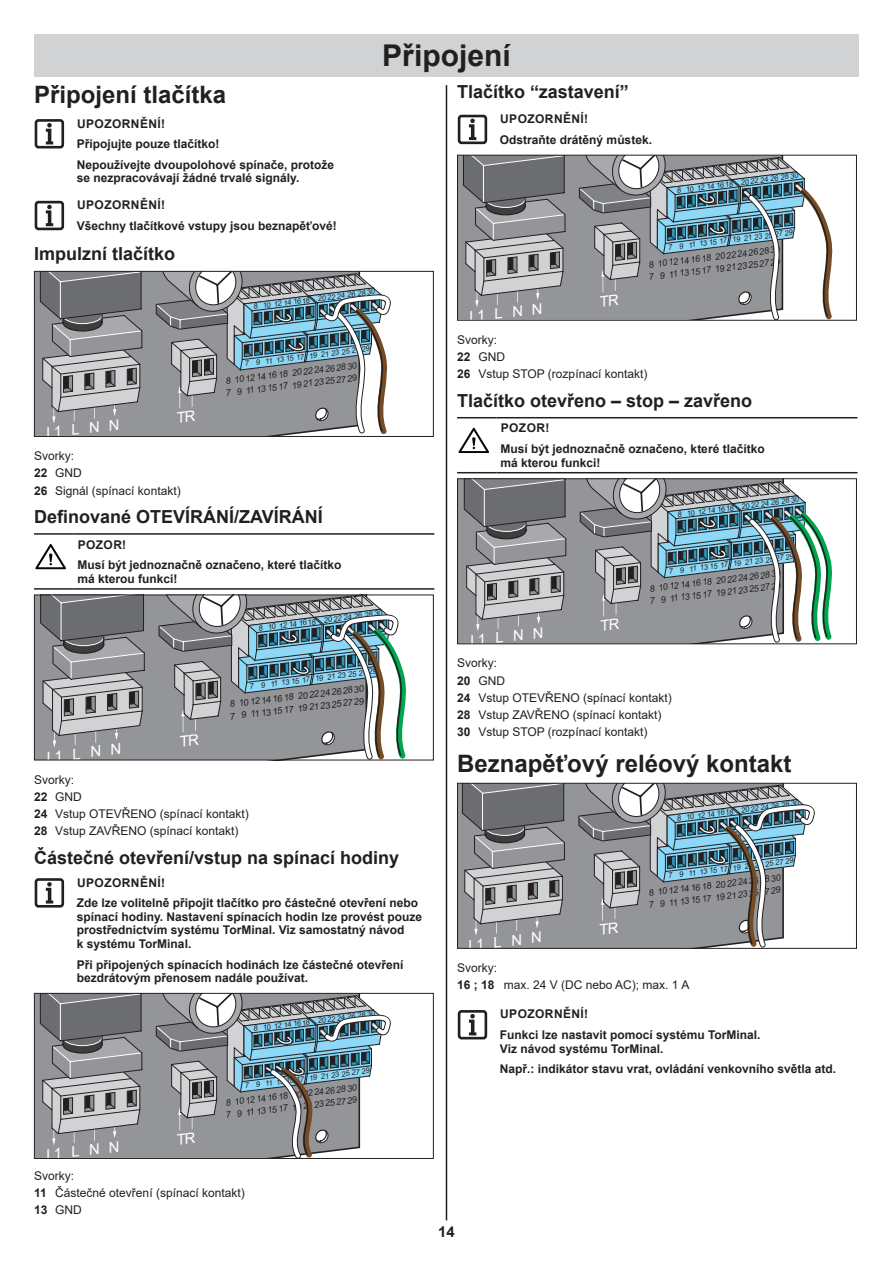
<style>
.page{position:relative;width:893px;height:1263px;background:#fff}
.page>*{position:absolute;margin:0;border:0;box-sizing:border-box;transform-origin:0 0}
.t1{font:700 30px "Arial";color:#231f20}
.t2{font:700 24px "Arial";color:#231f20}
.t3{font:700 18px "Arial";color:#231f20}
.t4{font:15.15px "Arial";color:#fff}
.t5{font:700 15px "Arial";color:#231f20}
.t6{font:14.85px "Arial";color:#fff}
.t7{font:700 12px/20.7px "Arial";color:#231f20}
.t8{font:12px/17.2px "Arial";color:#231f20}
.t9{font:9.15px/12.6px "Arial";color:#231f20}
.t10{font:9px/12.5px "Arial";color:#231f20}
.t11{font:7.65px "Arial";color:#231f20}
.t12{font:7.5px "Arial";color:#231f20}
.s1{font-weight:700}
</style>
<div class="page">
<div style="left:34px;top:34px;width:825px;height:43px;background:#d1d2d4"></div>
<hr style="left:446px;top:85px;width:1px;height:1135px;background:#231f20">
<div style="left:36px;top:273px;width:119px;height:162px;background:#939598"></div>
<svg style="left:39px;top:273px;width:104px;height:150px;background:#8f9093"></svg>
<div style="left:34px;top:271px;width:400px;height:166px;border:1px solid #231f20"></div>
<hr style="left:73px;top:533px;width:361px;height:2px;background:#231f20">
<hr style="left:34px;top:533px;width:39px;height:2px;background:#231f20">
<hr style="left:34px;top:588px;width:39px;height:2px;background:#231f20">
<hr style="left:73px;top:588px;width:361px;height:2px;background:#231f20">
<div style="left:36px;top:596px;width:122px;height:162px;background:#939598"></div>
<svg style="left:40px;top:596px;width:106px;height:152px;background:#8f9093"></svg>
<div style="left:34px;top:594px;width:400px;height:166px;border:1px solid #231f20"></div>
<div style="left:36px;top:995px;width:119px;height:162px;background:#939598"></div>
<svg style="left:39px;top:995px;width:104px;height:150px;background:#8f9093"></svg>
<div style="left:34px;top:993px;width:400px;height:166px;border:1px solid #231f20"></div>
<div style="left:35px;top:119px;width:29px;height:29px;border:3px solid #231f20;border-radius:3px"></div>
<svg style="left:46px;top:123px;width:7px;height:21px"></svg>
<div style="left:35px;top:201px;width:29px;height:29px;border:3px solid #231f20;border-radius:3px"></div>
<svg style="left:46px;top:205px;width:7px;height:21px"></svg>
<svg style="left:35px;top:544px;width:31px;height:25px"></svg>
<div style="left:35px;top:878px;width:29px;height:29px;border:3px solid #231f20;border-radius:3px"></div>
<svg style="left:46px;top:882px;width:7px;height:21px"></svg>
<div style="left:459px;top:157px;width:119px;height:162px;background:#939598"></div>
<svg style="left:463px;top:157px;width:103px;height:150px;background:#8f9093"></svg>
<div style="left:457px;top:155px;width:400px;height:166px;border:1px solid #231f20"></div>
<hr style="left:496px;top:417px;width:361px;height:1px;background:#231f20">
<hr style="left:457px;top:417px;width:39px;height:1px;background:#231f20">
<hr style="left:457px;top:472px;width:39px;height:1px;background:#231f20">
<hr style="left:496px;top:472px;width:361px;height:1px;background:#231f20">
<div style="left:459px;top:480px;width:120px;height:162px;background:#939598"></div>
<svg style="left:463px;top:480px;width:104px;height:151px;background:#8f9093"></svg>
<div style="left:457px;top:478px;width:400px;height:166px;border:1px solid #231f20"></div>
<div style="left:459px;top:785px;width:119px;height:162px;background:#939598"></div>
<svg style="left:461px;top:785px;width:105px;height:151px;background:#909193"></svg>
<div style="left:457px;top:783px;width:400px;height:166px;border:1px solid #231f20"></div>
<div style="left:458px;top:115px;width:29px;height:29px;border:3px solid #231f20;border-radius:3px"></div>
<svg style="left:469px;top:119px;width:7px;height:21px"></svg>
<svg style="left:458px;top:428px;width:31px;height:25px"></svg>
<div style="left:458px;top:1010px;width:29px;height:29px;border:3px solid #231f20;border-radius:3px"></div>
<svg style="left:469px;top:1014px;width:7px;height:21px"></svg>
<svg style="left:155px;top:271px;width:241px;height:165px;background:#959fa5"></svg>
<svg style="left:158px;top:595px;width:257px;height:165px"></svg>
<svg style="left:155px;top:993px;width:236px;height:165px;background:#949fa5"></svg>
<svg style="left:578px;top:155px;width:263px;height:165px"></svg>
<svg style="left:579px;top:479px;width:262px;height:165px"></svg>
<svg style="left:578px;top:783px;width:237px;height:165px;background:#96a0a6"></svg>
<h2 class="t2" style="left:34px;top:77px;width:194px">Připojení tlačítka</h2>
<p class="t7" style="left:77px;top:113px;width:259px">UPOZORNĚNÍ!<br>Připojujte pouze tlačítko!<br>Nepoužívejte dvoupolohové spínače, protože</p>
<p class="t7" style="left:77px;top:168px;width:224px">se nezpracovávají žádné trvalé signály.</p>
<p class="t7" style="left:77px;top:195px;width:261px">UPOZORNĚNÍ!<br>Všechny tlačítkové vstupy jsou beznapěťové!</p>
<h3 class="t3" style="left:34px;top:241px;width:143px">Impulzní tlačítko</h3>
<p class="t12" style="left:253px;top:302px;width:58px;rotate:-7deg">8 10 12 14 1618</p>
<p class="t12" style="left:317px;top:293px;width:59px;rotate:-7deg">20 22 24 26 28 30</p>
<p class="t6" style="left:45px;top:423px;width:75px;rotate:-7deg">L1LNN</p>
<p class="t12" style="left:308px;top:351px;width:62px;rotate:-7deg">19 21 23 25 27 29</p>
<p class="t12" style="left:244px;top:359px;width:61px;rotate:-7deg">7 9 11 131517</p>
<p class="t10" style="left:291px;top:367px;width:67px;rotate:-7deg">20 22 24 26 28 30</p>
<p class="t10" style="left:223px;top:375px;width:134px;rotate:-7deg">8 1012141618<br>7 9 11 13 15 17 19 21 23 25 27 29</p>
<p class="t8" style="left:34px;top:447px;width:148px">Svorky:<br><span class="s1">22</span> GND<br><span class="s1">26</span> Signál (spínací kontakt)</p>
<h3 class="t3" style="left:34px;top:504px;width:290px">Definované OTEVÍRÁNÍ/ZAVÍRÁNÍ</h3>
<p class="t7" style="left:77px;top:534px;width:266px">POZOR!<br>Musí být jednoznačně označeno, které tlačítko</p>
<p class="t7" style="left:77px;top:568px;width:102px">má kterou funkci!</p>
<h1 class="t1" style="left:382px;top:35px;width:130px">Připojení</h1>
<h3 class="t3" style="left:457px;top:79px;width:173px">Tlačítko “zastavení”</h3>
<p class="t7" style="left:500px;top:109px;width:154px">UPOZORNĚNÍ!<br>Odstraňte drátěný můstek.</p>
<p class="t12" style="left:676px;top:185px;width:58px;rotate:-7deg">8 10 12 14 1618</p>
<p class="t12" style="left:740px;top:177px;width:59px;rotate:-7deg">20 22 24 26 28 30</p>
<p class="t6" style="left:468px;top:307px;width:75px;rotate:-7deg">L1LNN</p>
<p class="t12" style="left:732px;top:235px;width:62px;rotate:-7deg">19 21 23 25 27 29</p>
<p class="t12" style="left:667px;top:242px;width:61px;rotate:-7deg">7 9 11 131517</p>
<p class="t10" style="left:714px;top:251px;width:67px;rotate:-7deg">20 22 24 26 28 30</p>
<p class="t10" style="left:647px;top:259px;width:134px;rotate:-7deg">8 1012141618<br>7 9 11 13 15 17 19 21 23 25 27 29</p>
<p class="t8" style="left:457px;top:331px;width:192px">Svorky:<br><span class="s1">22</span> GND<br><span class="s1">26</span> Vstup STOP (rozpínací kontakt)</p>
<h3 class="t3" style="left:457px;top:388px;width:297px">Tlačítko otevřeno – stop – zavřeno</h3>
<p class="t7" style="left:501px;top:418px;width:266px">POZOR!<br>Musí být jednoznačně označeno, které tlačítko</p>
<p class="t7" style="left:501px;top:452px;width:102px">má kterou funkci!</p>
<p class="t12" style="left:677px;top:509px;width:58px;rotate:-7deg">8 10 12 14 1618</p>
<p class="t12" style="left:741px;top:501px;width:59px;rotate:-7deg">20 22 24 26 28 30</p>
<p class="t12" style="left:732px;top:558px;width:62px;rotate:-7deg">19 21 23 25 27 29</p>
<p class="t12" style="left:668px;top:566px;width:61px;rotate:-7deg">7 9 11 131517</p>
<p class="t10" style="left:715px;top:575px;width:67px;rotate:-7deg">20 22 24 26 28 30</p>
<p class="t10" style="left:647px;top:583px;width:134px;rotate:-7deg">8 1012141618<br>7 9 11 13 15 17 19 21 23 25 27 29</p>
<p class="t11" style="left:258px;top:623px;width:59px;rotate:-7deg">8 10 12 14 1618</p>
<p class="t11" style="left:323px;top:615px;width:61px;rotate:-7deg">20 22 24 26 28 30</p>
<p class="t4" style="left:45px;top:747px;width:77px;rotate:-7deg">L1LNN</p>
<p class="t11" style="left:314px;top:673px;width:64px;rotate:-7deg">19 21 23 25 27 29</p>
<p class="t11" style="left:249px;top:681px;width:62px;rotate:-7deg">7 9 11 131517</p>
<p class="t9" style="left:297px;top:690px;width:68px;rotate:-7deg">20 22 24 26 28 30</p>
<p class="t9" style="left:228px;top:698px;width:136px;rotate:-7deg">8 1012141618<br>7 9 11 13 15 17 19 21 23 25 27 29</p>
<p class="t8" style="left:34px;top:771px;width:216px">Svorky:<br><span class="s1">22</span> GND<br><span class="s1">24</span> Vstup OTEVŘENO (spínací kontakt)<br><span class="s1">28</span> Vstup ZAVŘENO (spínací kontakt)</p>
<h3 class="t3" style="left:34px;top:845px;width:367px">Částečné otevření/vstup na spínací hodiny</h3>
<p class="t7" style="left:77px;top:872px;width:343px">UPOZORNĚNÍ!<br>Zde lze volitelně připojit tlačítko pro částečné otevření nebo</p>
<p class="t7" style="left:77px;top:910px;width:347px;line-height:13.5px">spínací hodiny. Nastavení spínacích hodin lze provést pouze prostřednictvím systému TorMinal. Viz samostatný návod<br>k systému TorMinal.</p>
<p class="t7" style="left:77px;top:958px;width:328px;line-height:13.5px">Při připojených spínacích hodinách lze částečné otevření bezdrátovým přenosem nadále používat.</p>
<p class="t12" style="left:253px;top:1023px;width:58px;rotate:-7deg">8 10 12 14 1618</p>
<p class="t12" style="left:317px;top:1015px;width:59px;rotate:-7deg">20 22 24 26 28 30</p>
<p class="t6" style="left:45px;top:1145px;width:75px;rotate:-7deg">L1LNN</p>
<p class="t12" style="left:308px;top:1073px;width:62px;rotate:-7deg">19 21 23 25 27 29</p>
<p class="t12" style="left:244px;top:1080px;width:61px;rotate:-7deg">7 9 11 131517</p>
<p class="t10" style="left:291px;top:1089px;width:67px;rotate:-7deg">20 22 24 26 28 30</p>
<p class="t10" style="left:223px;top:1097px;width:134px;rotate:-7deg">8 1012141618<br>7 9 11 13 15 17 19 21 23 25 27 29</p>
<p class="t8" style="left:34px;top:1167px;width:212px">Svorky:<br><span class="s1">11</span> Částečné otevření (spínací kontakt)<br><span class="s1">13</span> GND</p>
<p class="t6" style="left:468px;top:631px;width:75px;rotate:-7deg">L1LNN</p>
<p class="t8" style="left:457px;top:654px;width:216px">Svorky:<br><span class="s1">20</span> GND<br><span class="s1">24</span> Vstup OTEVŘENO (spínací kontakt)<br><span class="s1">28</span> Vstup ZAVŘENO (spínací kontakt)<br><span class="s1">30</span> Vstup STOP (rozpínací kontakt)</p>
<h2 class="t2" style="left:457px;top:747px;width:336px">Beznapěťový reléový kontakt</h2>
<p class="t12" style="left:676px;top:813px;width:58px;rotate:-7deg">8 10 12 14 1618</p>
<p class="t12" style="left:741px;top:805px;width:60px;rotate:-7deg">20 22 24 26 28 30</p>
<p class="t6" style="left:467px;top:935px;width:75px;rotate:-7deg">L1LNN</p>
<p class="t12" style="left:732px;top:863px;width:63px;rotate:-7deg">19 21 23 25 27 29</p>
<p class="t12" style="left:667px;top:870px;width:61px;rotate:-7deg">7 9 11 131517</p>
<p class="t10" style="left:715px;top:879px;width:67px;rotate:-7deg">20 22 24 26 28 30</p>
<p class="t10" style="left:646px;top:887px;width:134px;rotate:-7deg">8 1012141618<br>7 9 11 13 15 17 19 21 23 25 27 29</p>
<p class="t8" style="left:457px;top:959px;width:234px">Svorky:<br><span class="s1">16 ; 18</span> max. 24 V (DC nebo AC); max. 1 A</p>
<p class="t7" style="left:500px;top:1004px;width:262px">UPOZORNĚNÍ!<br>Funkci lze nastavit pomocí systému TorMinal.</p>
<p class="t7" style="left:500px;top:1038px;width:338px">Viz návod systému TorMinal.<br>Např.: indikátor stavu vrat, ovládání venkovního světla atd.</p>
<p class="t5" style="left:438px;top:1221px;width:18px">14</p>
</div>
